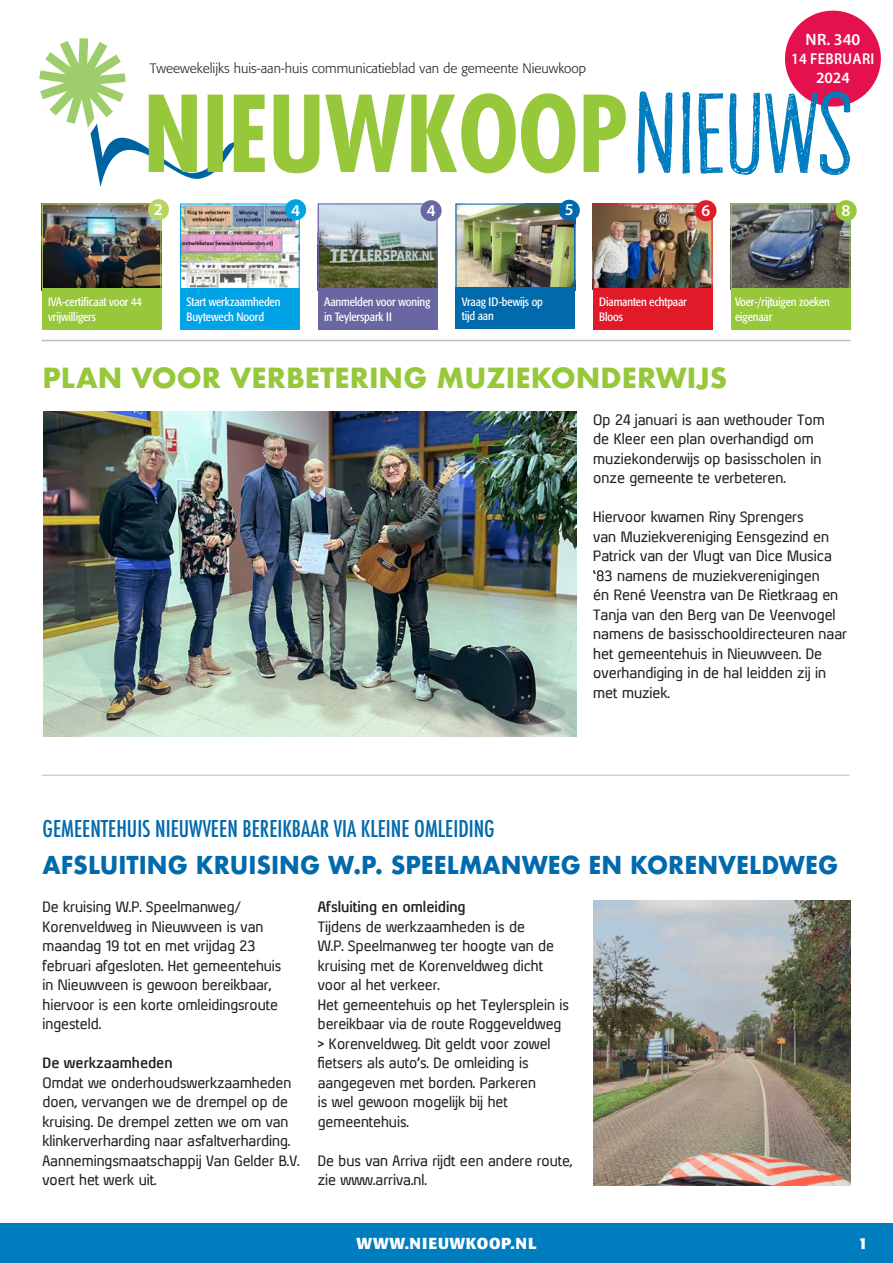
<style>
.page{position:relative;width:893px;height:1263px;background:#fff}
.page>*{position:absolute;margin:0;border:0;box-sizing:border-box;transform-origin:0 0}
.t1{font:700 27px "Futura";color:#97c73b}
.t2{font:700 24px "Futura";color:#006aad;scale:.95 1}
.t3{font:500 condensed 22.5px "Futura";color:#006aad}
.t4{font:600 16.5px "Myriad Pro";color:#fff}
.t5{font:700 15.75px "Formata";letter-spacing:.05em;color:#fff}
.t6{font:600 15.75px/18.9px "Myriad Pro";letter-spacing:.02em;color:#fff;text-align:center;scale:.92 1}
.t7{font:14.25px/19.5px "Xenu";color:#231f20}
.t8{font:700 14.25px "Xenu";color:#231f20}
.t9{font:300 13.5px "Formata";color:#231f20}
.t10{font:condensed 12px/14.4px "Formata";letter-spacing:-.01em;color:#fff}
</style>
<div class="page">
<img style="left:457px;top:206px;width:116px;height:82px">
<div style="left:455px;top:204px;width:120px;height:86px;border:1px solid #006aad"></div>
<div style="left:785px;top:11px;width:96px;height:96px;background:#e5114f;border-radius:50%"></div>
<img style="left:595px;top:206px;width:116px;height:82px">
<div style="left:593px;top:204px;width:120px;height:86px;border:1px solid #e01a29"></div>
<img style="left:182px;top:206px;width:116px;height:81px">
<div style="left:180px;top:204px;width:120px;height:85px;border:1px solid #00a4e6"></div>
<div style="left:180px;top:288px;width:120px;height:41px;background:#00a4e6"></div>
<div style="left:593px;top:288px;width:120px;height:41px;background:#e01a29"></div>
<div style="left:455px;top:288px;width:120px;height:41px;background:#006aad"></div>
<img style="left:320px;top:205px;width:115px;height:83px">
<div style="left:318px;top:203px;width:119px;height:87px;border:1px solid #6867a1"></div>
<div style="left:318px;top:288px;width:119px;height:41px;background:#6867a1"></div>
<div style="left:421px;top:200px;width:21px;height:21px;background:#6867a1;border-radius:50%"></div>
<img style="left:733px;top:205px;width:115px;height:82px">
<div style="left:731px;top:203px;width:119px;height:86px;border:1px solid #97c73b"></div>
<div style="left:731px;top:288px;width:119px;height:41px;background:#97c73b"></div>
<div style="left:836px;top:200px;width:21px;height:21px;background:#97c73b;border-radius:50%"></div>
<div style="left:695px;top:200px;width:21px;height:21px;background:#e01a29;border-radius:50%"></div>
<hr style="left:42px;top:340px;width:809px;height:1px;background:#bcbdc0">
<img style="left:44px;top:205px;width:115px;height:83px">
<div style="left:42px;top:203px;width:119px;height:87px;border:1px solid #b8d564"></div>
<div style="left:42px;top:288px;width:119px;height:41px;background:#97c73b"></div>
<div style="left:148px;top:199px;width:21px;height:21px;background:#b8d564;border-radius:50%"></div>
<div style="left:559px;top:200px;width:21px;height:21px;background:#006aad;border-radius:50%"></div>
<div style="left:285px;top:199px;width:21px;height:21px;background:#00a4e6;border-radius:50%"></div>
<img style="left:593px;top:900px;width:257px;height:285px">
<hr style="left:42px;top:775px;width:808px;height:1px;background:#bcbdc0">
<img style="left:43px;top:411px;width:533px;height:325px">
<div style="left:0;top:1224px;width:893px;height:39px;background:#007dbf"></div>
<svg style="left:39px;top:38px;width:587px;height:149px"></svg>
<svg style="left:637px;top:91px;width:213px;height:84px"></svg>
<p class="t9" style="left:150px;top:60px;width:438px">Tweewekelijks huis-aan-huis communicatieblad van de gemeente Nieuwkoop</p>
<p class="t4" style="left:806px;top:29px;width:56px">NR. 340</p>
<p class="t6" style="left:791px;top:49px;width:92px">14 FEBRUARI<br>2024</p>
<p class="t4" style="left:154px;top:199px;width:11px">2</p>
<p class="t4" style="left:291px;top:199px;width:11px">4</p>
<p class="t4" style="left:565px;top:199px;width:10px">5</p>
<p class="t4" style="left:427px;top:199px;width:10px">4</p>
<p class="t4" style="left:702px;top:199px;width:10px">6</p>
<p class="t4" style="left:841px;top:200px;width:11px">8</p>
<p class="t10" style="left:48px;top:295px;width:95px">IVA-certificaat voor 44 vrijwilligers</p>
<p class="t10" style="left:462px;top:294px;width:83px">Vraag ID-bewijs op tijd aan</p>
<p class="t10" style="left:186px;top:295px;width:96px">Start werkzaamheden<br>Buytewech Noord</p>
<p class="t10" style="left:599px;top:295px;width:89px">Diamanten echtpaar<br>Bloos</p>
<p class="t10" style="left:324px;top:295px;width:108px">Aanmelden voor woning in Teylerspark II</p>
<p class="t10" style="left:735px;top:295px;width:96px">Voer-/rijtuigen zoeken eigenaar</p>
<h1 class="t1" style="left:43px;top:359px;width:686px">PLAN VOOR VERBETERING MUZIEKONDERWIJS</h1>
<p class="t7" style="left:593px;top:409px;width:233px">Op 24 januari is aan wethouder Tom de Kleer een plan overhandigd om muziekonderwijs op basisscholen in onze gemeente te verbeteren.</p>
<p class="t7" style="left:593px;top:507px;width:255px">Hiervoor kwamen Riny Sprengers<br>van Muziekvereniging Eensgezind en Patrick van der Vlugt van Dice Musica ‘83 namens de muziekverenigingen<br>én René Veenstra van De Rietkraag en Tanja van den Berg van De Veenvogel namens de basisschooldirecteuren naar het gemeentehuis in Nieuwveen. De overhandiging in de hal leidden zij in met muziek.</p>
<h3 class="t3" style="left:43px;top:814px;width:454px">GEMEENTEHUIS NIEUWVEEN BEREIKBAAR VIA KLEINE OMLEIDING</h3>
<h2 class="t2" style="left:43px;top:847px;width:839px">AFSLUITING KRUISING W.P. SPEELMANWEG EN KORENVELDWEG</h2>
<p class="t7" style="left:43px;top:897px;width:240px">De kruising W.P. Speelmanweg/<br>Korenveldweg in Nieuwveen is van maandag 19 tot en met vrijdag 23 februari afgesloten. Het gemeentehuis in Nieuwveen is gewoon bereikbaar, hiervoor is een korte omleidingsroute ingesteld.</p>
<p class="t8" style="left:43px;top:1054px;width:132px">De werkzaamheden</p>
<p class="t7" style="left:43px;top:1072px;width:259px">Omdat we onderhoudswerkzaamheden doen, vervangen we de drempel op de kruising. De drempel zetten we om van klinkerverharding naar asfaltverharding.<br>Aannemingsmaatschappij Van Gelder B.V. voert het werk uit.</p>
<p class="t8" style="left:318px;top:898px;width:149px">Afsluiting en omleiding</p>
<p class="t7" style="left:318px;top:916px;width:253px">Tijdens de werkzaamheden is de<br>W.P. Speelmanweg ter hoogte van de kruising met de Korenveldweg dicht voor al het verkeer.<br>Het gemeentehuis op het Teylersplein is bereikbaar via de route Roggeveldweg &gt; Korenveldweg. Dit geldt voor zowel fietsers als auto’s. De omleiding is aangegeven met borden. Parkeren<br>is wel gewoon mogelijk bij het gemeentehuis.</p>
<p class="t7" style="left:318px;top:1150px;width:257px">De bus van Arriva rijdt een andere route, zie www.arriva.nl.</p>
<p class="t5" style="left:356px;top:1233px;width:182px">WWW.NIEUWKOOP.NL</p>
<p class="t5" style="left:859px;top:1233px;width:19px">11</p>
</div>
